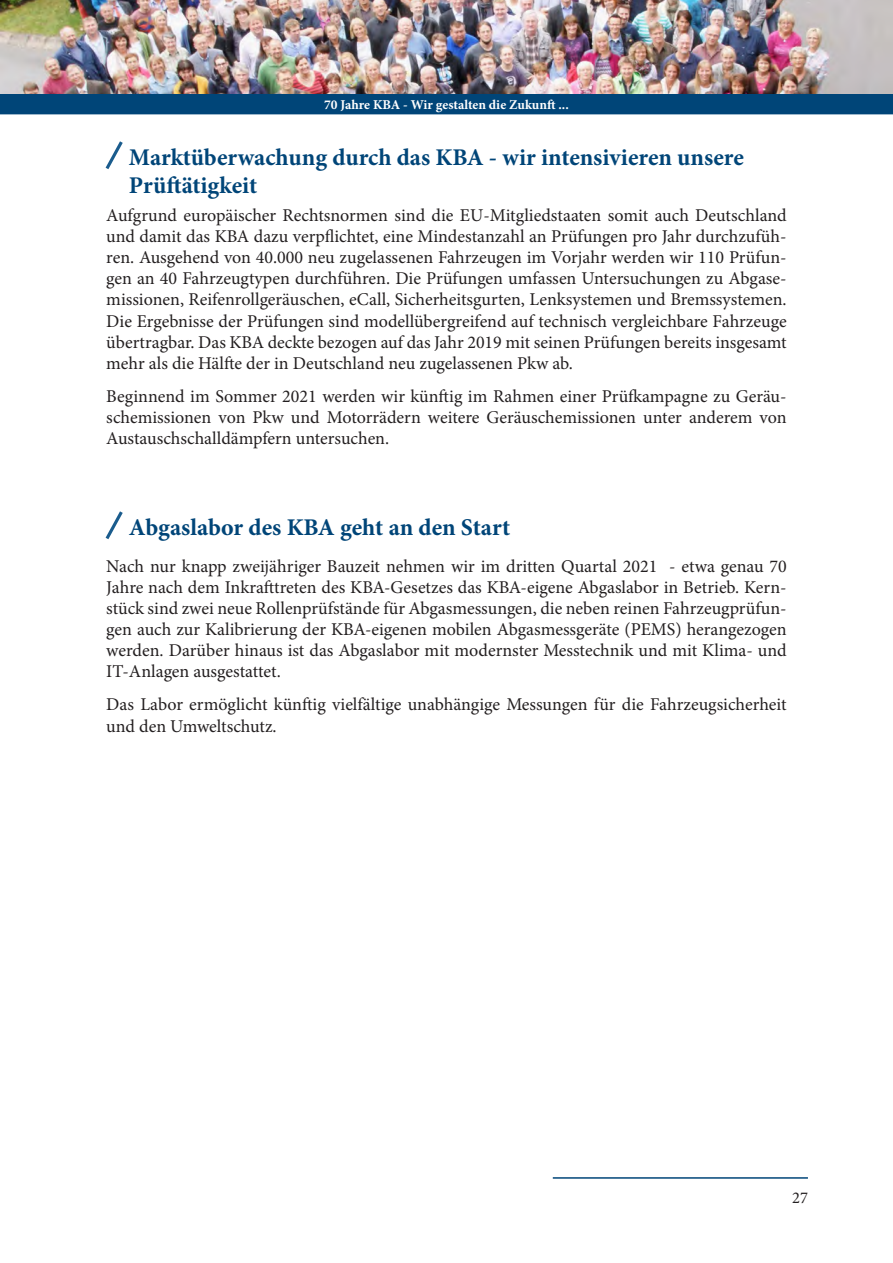
<style>
.page{position:relative;width:893px;height:1263px;background:#fff}
.page>*{position:absolute;margin:0;border:0;box-sizing:border-box;transform-origin:0 0}
.Ueberschrift1{font:700 24px/28.8px "Minion Pro";color:#004578}
.Fließtext{font:18px/21px "Minion Pro";color:#231f20;text-align:justify}
.t1{font:16.5px "Minion Pro";color:#231f20}
.t2{font:700 13.5px "Minion Pro";color:#fff}
</style>
<div class="page">
<hr style="left:553px;top:1177px;width:255px;height:2px;background:#004578">
<div style="left:0;top:93px;width:893px;height:21px;background:#004578;border:2px solid #004578"></div>
<img style="left:0;top:0;width:893px;height:93px">
<svg style="left:105px;top:141px;width:18px;height:29px"></svg>
<svg style="left:105px;top:511px;width:18px;height:29px"></svg>
<p class="t2" style="left:324px;top:95px;width:246px">70 Jahre KBA - Wir gestalten die Zukunft ...</p>
<p class="Ueberschrift1" style="left:129px;top:142px;width:616px">Marktüberwachung durch das KBA - wir intensivieren unsere<br>Prüftätigkeit</p>
<p class="Fließtext" style="left:106px;top:205px;width:682px">Aufgrund europäischer Rechtsnormen sind die EU-Mitgliedstaaten somit auch Deutschland und damit das KBA dazu verpflichtet, eine Mindestanzahl an Prüfungen pro Jahr durchzufüh&shy;ren. Ausgehend von 40.000 neu zugelassenen Fahrzeugen im Vorjahr werden wir 110 Prüfun&shy;gen an 40 Fahrzeugtypen durchführen. Die Prüfungen umfassen Untersuchungen zu Abgase&shy;missionen, Reifenrollgeräuschen, eCall, Sicherheitsgurten, Lenksystemen und Bremssystemen.<br>Die Ergebnisse der Prüfungen sind modellübergreifend auf technisch vergleichbare Fahrzeuge übertragbar. Das KBA deckte bezogen auf das Jahr 2019 mit seinen Prüfungen bereits insgesamt mehr als die Hälfte der in Deutschland neu zugelassenen Pkw ab.</p>
<p class="Fließtext" style="left:106px;top:386px;width:682px">Beginnend im Sommer 2021 werden wir künftig im Rahmen einer Prüfkampagne zu Geräu&shy;schemissionen von Pkw und Motorrädern weitere Geräuschemissionen unter anderem von Austauschschalldämpfern untersuchen.</p>
<p class="Ueberschrift1" style="left:129px;top:512px;width:383px">Abgaslabor des KBA geht an den Start</p>
<p class="Fließtext" style="left:106px;top:555px;width:682px">Nach nur knapp zweijähriger Bauzeit nehmen wir im dritten Quartal 2021 - etwa genau 70<br>Jahre nach dem Inkrafttreten des KBA-Gesetzes das KBA-eigene Abgaslabor in Betrieb. Kern&shy;stück sind zwei neue Rollenprüfstände für Abgasmessungen, die neben reinen Fahrzeugprüfun&shy;gen auch zur Kalibrierung der KBA-eigenen mobilen Abgasmessgeräte (PEMS) herangezogen werden. Darüber hinaus ist das Abgaslabor mit modernster Messtechnik und mit Klima- und IT-Anlagen ausgestattet.</p>
<p class="Fließtext" style="left:106px;top:694px;width:682px">Das Labor ermöglicht künftig vielfältige unabhängige Messungen für die Fahrzeugsicherheit und den Umweltschutz.</p>
<p class="t1" style="left:792px;top:1186px;width:17px">27</p>
</div>
